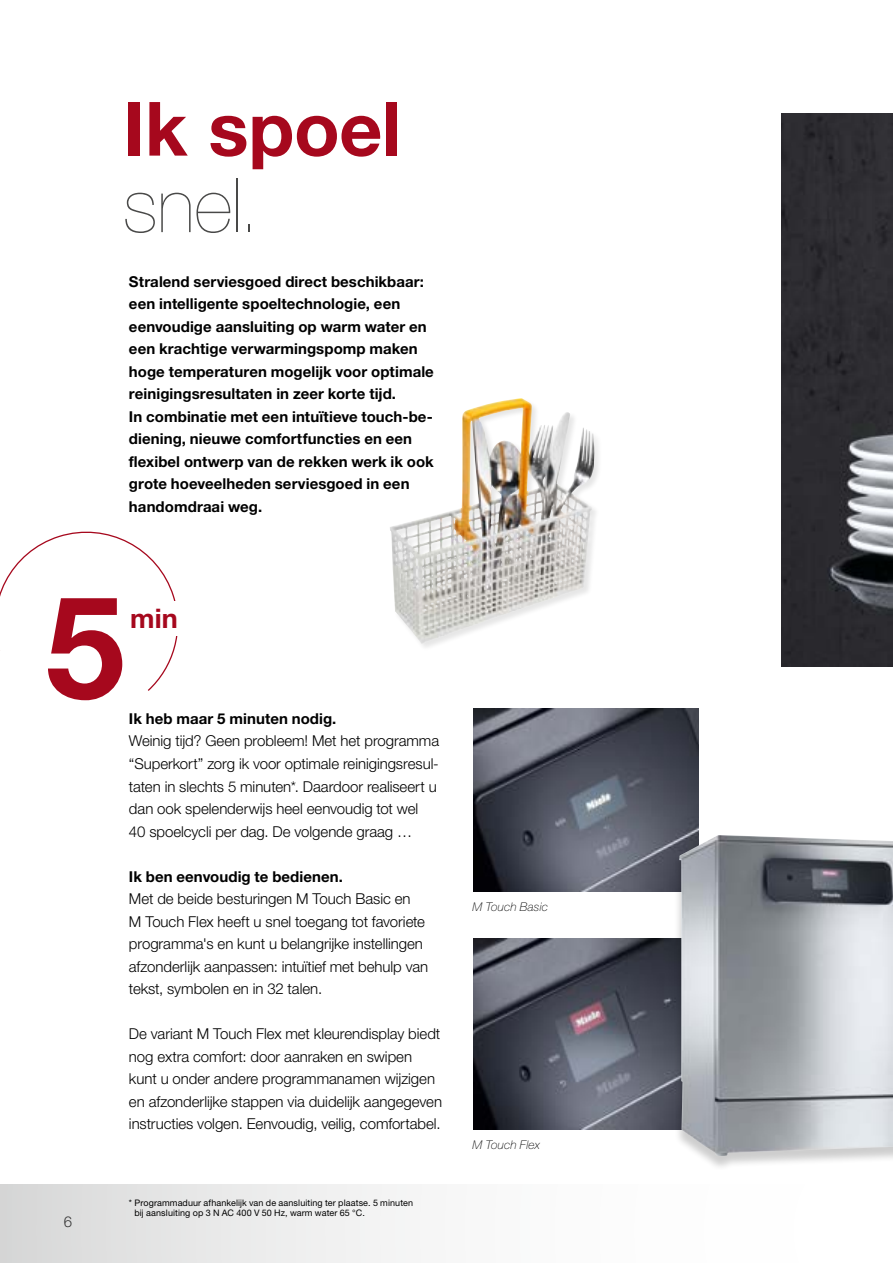
<style>
.page{position:relative;width:893px;height:1263px;background:#fff}
.page>*{position:absolute;margin:0;border:0;box-sizing:border-box;transform-origin:0 0}
.t1{font:700 142.95px "Helvetica Neue LTW1 G";color:#a6081d}
.t2{font:700 75px "Helvetica Neue LTW1 G";letter-spacing:-.005em;color:#a6081d}
.t3{font:200 75px "Helvetica Neue LTW1 G";color:#494948}
.t4{font:700 27px "Helvetica Neue LTW1 G";color:#a6081d}
.t5{font:300 15px/22.5px "Helvetica Neue LTW1 G";letter-spacing:-.005em;color:#000}
.t6{font:700 15px/22.5px "Helvetica Neue LTW1 G";letter-spacing:.005em;color:#000}
.t7{font:italic 100 12px "Helvetica Neue LTW1 G";letter-spacing:.01em;color:#000}
.t8{font:9px/10.8px "Helvetica Neue LTW1 G";letter-spacing:.01em;color:#000}
</style>
<div class="page">
<img style="left:390px;top:398px;width:204px;height:246px">
<img style="left:781px;top:114px;width:112px;height:552px">
<div style="left:0;top:1184px;width:893px;height:79px;background:linear-gradient(to right,#dedede,#fff)"></div>
<svg style="left:0;top:531px;width:178px;height:160px"></svg>
<div style="left:123px;top:601px;width:63px;height:34px;background:#fff"></div>
<img style="left:473px;top:709px;width:226px;height:182px">
<img style="left:473px;top:938px;width:199px;height:191px">
<div style="left:672px;top:835px;width:221px;height:335px;background:#000;opacity:.2"></div>
<img style="left:679px;top:835px;width:214px;height:321px">
<h2 class="t2" style="left:123px;top:83px;width:280px">Ik spoel</h2>
<h2 class="t3" style="left:123px;top:162px;width:138px">snel.</h2>
<p class="t6" style="left:129px;top:270px;width:306px">Stralend serviesgoed direct beschikbaar: een intelligente spoeltechnologie, een eenvoudige aansluiting op warm water en een krachtige verwarmingspomp maken hoge temperaturen mogelijk voor optimale reinigingsresultaten in zeer korte tijd.<br>In combinatie met een intuïtieve touch-be&shy;diening, nieuwe comfortfuncties en een flexibel ontwerp van de rekken werk ik ook grote hoeveelheden serviesgoed in een handomdraai weg.</p>
<h1 class="t1" style="left:45px;top:559px;width:81px">5</h1>
<h3 class="t4" style="left:130px;top:601px;width:49px">min</h3>
<p class="t5" style="left:64px;top:1211px;width:10px">6</p>
<p class="t6" style="left:129px;top:707px;width:209px">Ik heb maar 5 minuten nodig.</p>
<p class="t5" style="left:129px;top:730px;width:312px">Weinig tijd? Geen probleem! Met het programma “Superkort” zorg ik voor optimale reinigingsresul&shy;taten in slechts 5 minuten*. Daardoor realiseert u dan ook spelenderwijs heel eenvoudig tot wel<br>40 spoelcycli per dag. De volgende graag …</p>
<p class="t6" style="left:129px;top:865px;width:216px">Ik ben eenvoudig te bedienen.</p>
<p class="t5" style="left:129px;top:887px;width:301px">Met de beide besturingen M Touch Basic en<br>M Touch Flex heeft u snel toegang tot favoriete programma's en kunt u belangrijke instellingen afzonderlijk aanpassen: intuïtief met behulp van tekst, symbolen en in 32 talen.</p>
<p class="t5" style="left:129px;top:1022px;width:315px">De variant M Touch Flex met kleurendisplay biedt nog extra comfort: door aanraken en swipen kunt u onder andere programmanamen wijzigen en afzonderlijke stappen via duidelijk aangegeven instructies volgen. Eenvoudig, veilig, comfortabel.</p>
<p class="t8" style="left:134px;top:1197px;width:280px;text-indent:-5px">* Programmaduur afhankelijk van de aansluiting ter plaatse. 5 minuten bij aansluiting op 3 N AC 400 V 50 Hz, warm water 65 °C.</p>
<p class="t7" style="left:473px;top:899px;width:77px">M Touch Basic</p>
<p class="t7" style="left:473px;top:1137px;width:69px">M Touch Flex</p>
</div>
